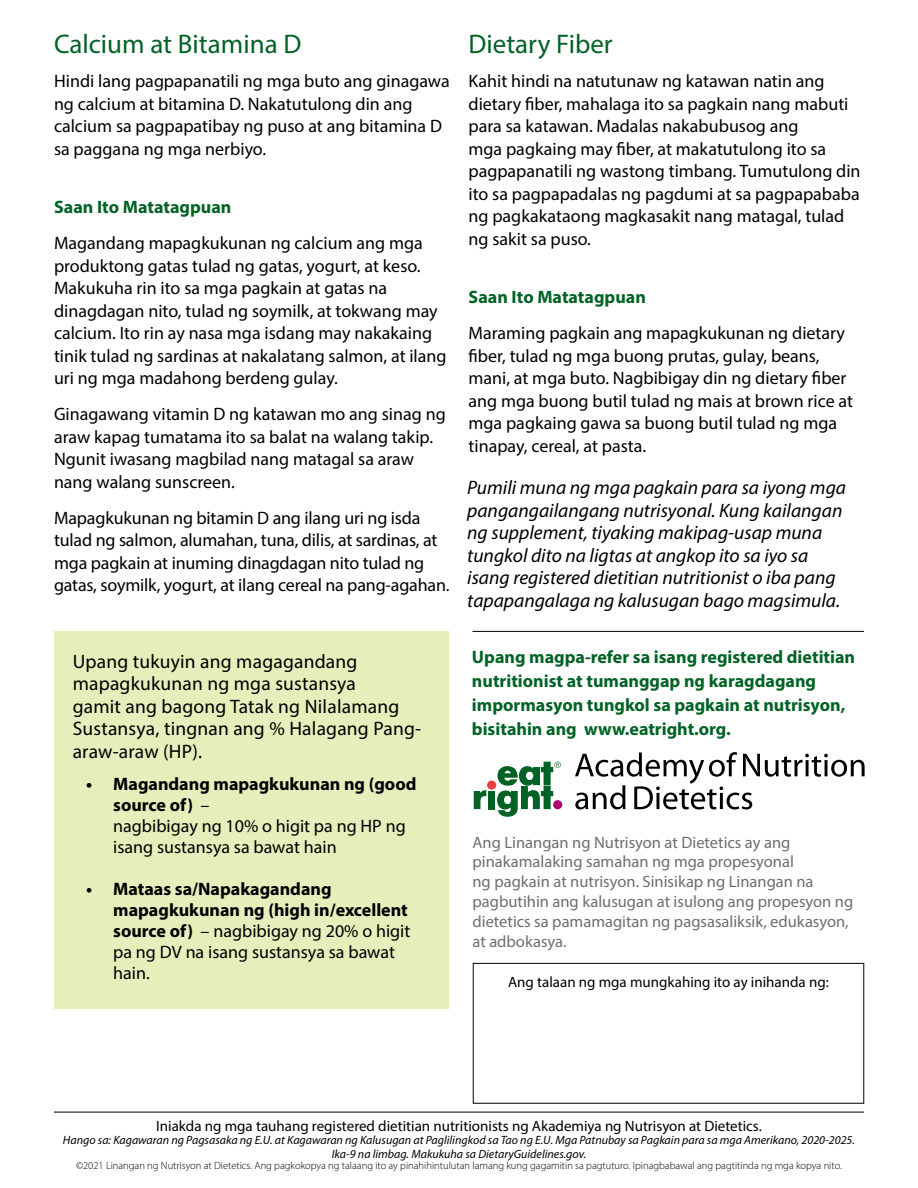
<style>
.page{position:relative;width:918px;height:1188px;background:#fff}
.page>*{position:absolute;margin:0;border:0;box-sizing:border-box;transform-origin:0 0}
.t1{font:27px "Myriad Pro";color:#006225}
.t2{font:italic 19.5px/22.5px "Myriad Pro";color:#000}
.t3{font:19.5px/22.5px "Myriad Pro";letter-spacing:.01em;color:#000}
.t4{font:18px/22.5px "Myriad Pro";color:#000}
.t5{font:700 18px/24px "Myriad Pro";color:#006225}
.t6{font:700 18px/21px "Myriad Pro";color:#000}
.t7{font:16.5px/19.8px "Myriad Pro";color:#6d6e71}
.t8{font:15px "Myriad Pro";color:#000}
.t9{font:italic 12px/14.4px "Myriad Pro";color:#000;text-align:center}
.t10{font:300 10.5px "Myriad Pro";color:#000}
.s1{font-weight:700}
.s2{font-weight:400}
</style>
<div class="page">
<div style="left:55px;top:631px;width:394px;height:378px;background:#e6eebb"></div>
<hr style="left:472px;top:631px;width:392px;height:1px;background:#000">
<div style="left:487px;top:781px;width:9px;height:9px;background:#ef3e42;border-radius:50%"></div>
<svg style="left:474px;top:790px;width:12px;height:19px"></svg>
<div style="left:488px;top:791px;width:7px;height:18px;background:#006225"></div>
<svg style="left:497px;top:762px;width:64px;height:55px"></svg>
<svg style="left:575px;top:752px;width:290px;height:57px"></svg>
<div style="left:473px;top:963px;width:391px;height:141px;border:1px solid #000"></div>
<hr style="left:54px;top:1112px;width:810px;height:1px;background:#000">
<h1 class="t1" style="left:54px;top:28px;width:249px">Calcium at Bitamina D</h1>
<h1 class="t1" style="left:469px;top:28px;width:146px">Dietary Fiber</h1>
<p class="t4" style="left:54px;top:69px;width:397px">Hindi lang pagpapanatili ng mga buto ang ginagawa ng calcium at bitamina D. Nakatutulong din ang calcium sa pagpapatibay ng puso at ang bitamina D sa paggana ng mga nerbiyo.</p>
<p class="t4" style="left:469px;top:69px;width:394px">Kahit hindi na natutunaw ng katawan natin ang dietary fiber, mahalaga ito sa pagkain nang mabuti para sa katawan. Madalas nakabubusog ang<br>mga pagkaing may fiber, at makatutulong ito sa pagpapanatili ng wastong timbang. Tumutulong din ito sa pagpapadalas ng pagdumi at sa pagpapababa ng pagkakataong magkasakit nang matagal, tulad ng sakit sa puso.</p>
<p class="t5" style="left:54px;top:194px;width:179px">Saan Ito Matatagpuan</p>
<p class="t4" style="left:54px;top:231px;width:394px">Magandang mapagkukunan ng calcium ang mga produktong gatas tulad ng gatas, yogurt, at keso.<br>Makukuha rin ito sa mga pagkain at gatas na dinagdagan nito, tulad ng soymilk, at tokwang may calcium. Ito rin ay nasa mga isdang may nakakaing tinik tulad ng sardinas at nakalatang salmon, at ilang uri ng mga madahong berdeng gulay.</p>
<p class="t4" style="left:54px;top:402px;width:393px">Ginagawang vitamin D ng katawan mo ang sinag ng araw kapag tumatama ito sa balat na walang takip.<br>Ngunit iwasang magbilad nang matagal sa araw nang walang sunscreen.</p>
<p class="t4" style="left:54px;top:506px;width:397px">Mapagkukunan ng bitamin D ang ilang uri ng isda tulad ng salmon, alumahan, tuna, dilis, at sardinas, at mga pagkain at inuming dinagdagan nito tulad ng gatas, soymilk, yogurt, at ilang cereal na pang-agahan.</p>
<p class="t5" style="left:469px;top:284px;width:179px">Saan Ito Matatagpuan</p>
<p class="t4" style="left:469px;top:321px;width:386px">Maraming pagkain ang mapagkukunan ng dietary fiber, tulad ng mga buong prutas, gulay, beans, mani, at mga buto. Nagbibigay din ng dietary fiber ang mga buong butil tulad ng mais at brown rice at mga pagkaing gawa sa buong butil tulad ng mga tinapay, cereal, at pasta.</p>
<p class="t2" style="left:467px;top:476px;width:380px">Pumili muna ng mga pagkain para sa iyong mga pangangailangang nutrisyonal. Kung kailangan ng supplement, tiyaking makipag-usap muna tungkol dito na ligtas at angkop ito sa iyo sa isang registered dietitian nutritionist o iba pang tapapangalaga ng kalusugan bago magsimula.</p>
<p class="t3" style="left:73px;top:650px;width:350px">Upang tukuyin ang magagandang mapagkukunan ng mga sustansya<br>gamit ang bagong Tatak ng Nilalamang<br>Sustansya, tingnan ang % Halagang Pang&shy;araw-araw (HP).</p>
<p class="t4" style="left:113px;top:773px;width:305px;line-height:21px;text-indent:-27px"><span class="s1">• Magandang mapagkukunan ng (good source of)</span> –<br>nagbibigay ng 10% o higit pa ng HP ng isang sustansya sa bawat hain</p>
<p class="t6" style="left:113px;top:878px;width:299px;text-indent:-27px">• Mataas sa/Napakagandang mapagkukunan ng (high in/excellent source of) <span class="s2">– nagbibigay ng 20% o higit pa ng DV na isang sustansya sa bawat hain.</span></p>
<p class="t5" style="left:472px;top:644px;width:385px">Upang magpa-refer sa isang registered dietitian nutritionist at tumanggap ng karagdagang impormasyon tungkol sa pagkain at nutrisyon, bisitahin ang www.eatright.org.</p>
<p class="t7" style="left:472px;top:832px;width:382px">Ang Linangan ng Nutrisyon at Dietetics ay ang pinakamalaking samahan ng mga propesyonal<br>ng pagkain at nutrisyon. Sinisikap ng Linangan na pagbutihin ang kalusugan at isulong ang propesyon ng dietetics sa pamamagitan ng pagsasaliksik, edukasyon, at adbokasya.</p>
<p class="t8" style="left:508px;top:972px;width:322px">Ang talaan ng mga mungkahing ito ay inihanda ng:</p>
<p class="t8" style="left:156px;top:1116px;width:607px">Iniakda ng mga tauhang registered dietitian nutritionists ng Akademiya ng Nutrisyon at Dietetics.</p>
<p class="t10" style="left:76px;top:1159px;width:767px">©2021 Linangan ng Nutrisyon at Dietetics. Ang pagkokopya ng talaang ito ay pinahihintulutan lamang kung gagamitin sa pagtuturo. Ipinagbabawal ang pagtitinda ng mga kopya nito.</p>
<p class="t9" style="left:63px;top:1133px;width:794px">Hango sa: Kagawaran ng Pagsasaka ng E.U. at Kagawaran ng Kalusugan at Paglilingkod sa Tao ng E.U. Mga Patnubay sa Pagkain para sa mga Amerikano, 2020-2025.<br>Ika-9 na limbag. Makukuha sa DietaryGuidelines.gov.</p>
</div>
